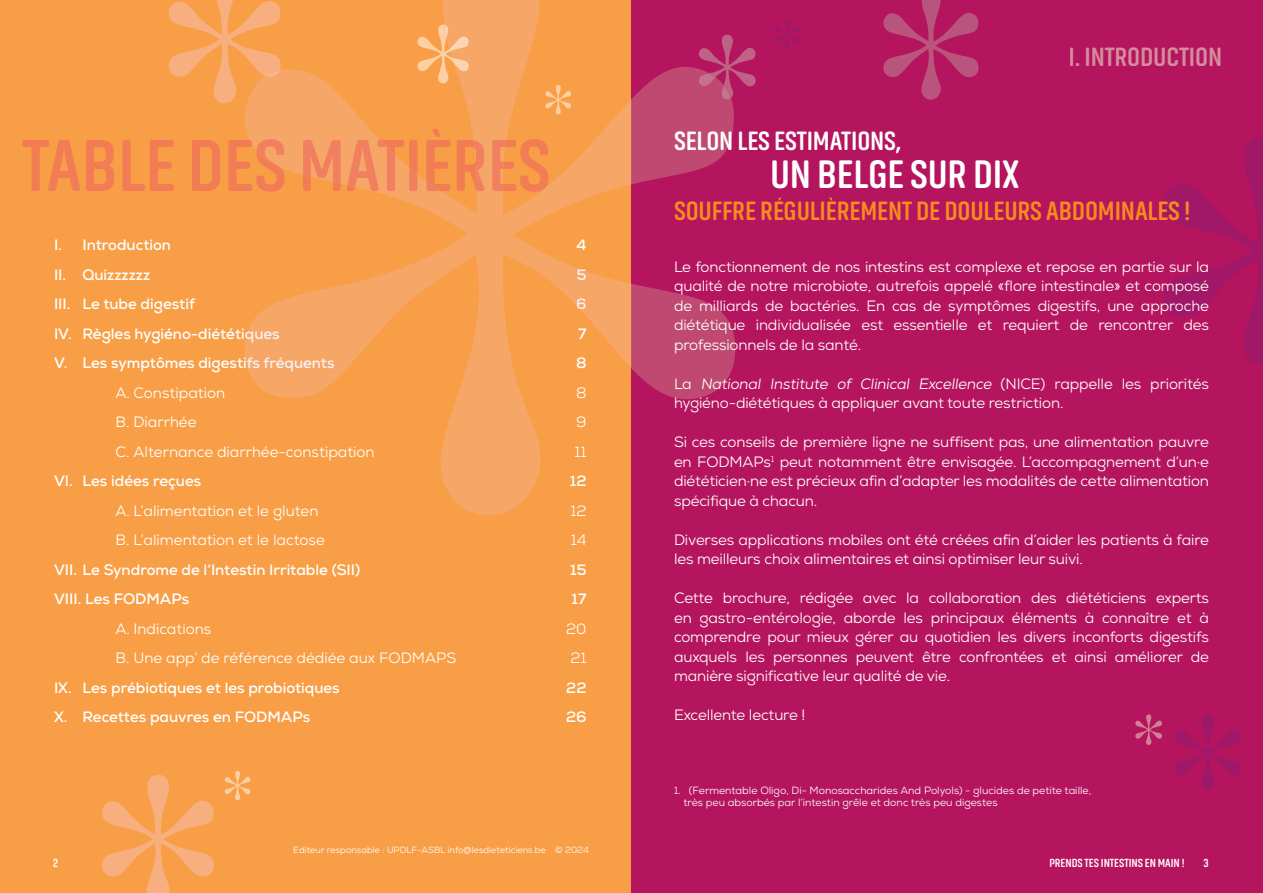
<style>
.page{position:relative;width:1263px;height:893px;background:#fff}
.page>*{position:absolute;margin:0;border:0;box-sizing:border-box;transform-origin:0 0}
.t1{font:700 75px "Akhand Soft";letter-spacing:-.005em;color:#f27c54}
.t2{font:700 40.5px "Akhand Soft";letter-spacing:-.005em;color:#fff}
.t3{font:700 27px "Akhand Soft";letter-spacing:-.005em;color:#f68b1f}
.t4{font:700 27px "Akhand Soft";letter-spacing:-.005em;color:#fff}
.t5{font:700 27px "Akhand Soft";letter-spacing:-.005em;color:#d48c9e}
.t6{font:15px/19.5px "Nexa";letter-spacing:-.01em;color:#fff;text-align:justify}
.t7{font:700 15px "Nexa";color:#f9f2f4}
.t8{font:700 15px "Nexa";color:#fff}
.t9{font:15px "Nexa";color:#f9f2f4}
.t10{font:700 12px "Akhand Soft";letter-spacing:-.005em;color:#fff}
.t11{font:10.5px/12px "Nexa";color:#fff}
.t12{font:9px "Nexa";color:#fff}
</style>
<div class="page">
<div style="left:0;top:0;width:646px;height:893px;background:#f89e46"></div>
<div style="left:631px;top:0;width:632px;height:893px;background:#b5155e"></div>
<svg style="left:244px;top:0;width:387px;height:387px"></svg>
<svg style="left:441px;top:240px;width:97px;height:10px"></svg>
<svg style="left:363px;top:269px;width:223px;height:11px"></svg>
<svg style="left:259px;top:298px;width:327px;height:15px"></svg>
<svg style="left:245px;top:328px;width:263px;height:15px"></svg>
<svg style="left:245px;top:357px;width:269px;height:15px"></svg>
<svg style="left:260px;top:387px;width:281px;height:128px"></svg>
<svg style="left:169px;top:0;width:112px;height:103px"></svg>
<svg style="left:102px;top:775px;width:112px;height:118px"></svg>
<svg style="left:1164px;top:137px;width:99px;height:228px"></svg>
<svg style="left:417px;top:25px;width:52px;height:58px"></svg>
<svg style="left:545px;top:85px;width:26px;height:29px"></svg>
<svg style="left:225px;top:771px;width:25px;height:29px"></svg>
<svg style="left:774px;top:20px;width:26px;height:29px"></svg>
<svg style="left:1174px;top:714px;width:67px;height:77px"></svg>
<svg style="left:1135px;top:714px;width:27px;height:31px"></svg>
<svg style="left:883px;top:0;width:95px;height:100px"></svg>
<svg style="left:631px;top:35px;width:125px;height:364px"></svg>
<svg style="left:244px;top:129px;width:318px;height:63px"></svg>
<h1 class="t1" style="left:22px;top:126px;width:530px">TABLE DES MATIÈRES</h1>
<p class="t7" style="left:54px;top:235px;width:119px">I. Introduction</p>
<p class="t7" style="left:577px;top:235px;width:11px">4</p>
<p class="t7" style="left:54px;top:265px;width:98px">II. Quizzzzzz</p>
<p class="t7" style="left:577px;top:265px;width:11px">5</p>
<p class="t7" style="left:54px;top:294px;width:142px">III. Le tube digestif</p>
<p class="t7" style="left:576px;top:294px;width:12px">6</p>
<p class="t7" style="left:54px;top:324px;width:227px">IV. Règles hygiéno-diététiques</p>
<p class="t7" style="left:578px;top:324px;width:10px">7</p>
<p class="t7" style="left:54px;top:353px;width:282px">V. Les symptômes digestifs fréquents</p>
<p class="t7" style="left:576px;top:353px;width:12px">8</p>
<p class="t9" style="left:116px;top:383px;width:111px">A. Constipation</p>
<p class="t9" style="left:576px;top:383px;width:12px">8</p>
<p class="t9" style="left:116px;top:412px;width:83px">B. Diarrhée</p>
<p class="t9" style="left:576px;top:412px;width:12px">9</p>
<p class="t9" style="left:116px;top:442px;width:261px">C. Alternance diarrhée-constipation</p>
<p class="t9" style="left:574px;top:442px;width:14px">11</p>
<p class="t7" style="left:54px;top:471px;width:149px">VI. Les idées reçues</p>
<p class="t7" style="left:570px;top:471px;width:18px">12</p>
<p class="t9" style="left:116px;top:501px;width:205px">A. L’alimentation et le gluten</p>
<p class="t9" style="left:570px;top:501px;width:18px">12</p>
<p class="t6" style="left:116px;top:530px;width:211px">B. L’alimentation et le lactose</p>
<p class="t6" style="left:571px;top:530px;width:17px">14</p>
<p class="t8" style="left:54px;top:560px;width:308px">VII. Le Syndrome de l’Intestin Irritable (SII)</p>
<p class="t8" style="left:570px;top:560px;width:18px">15</p>
<p class="t8" style="left:54px;top:589px;width:137px">VIII. Les FODMAPs</p>
<p class="t8" style="left:572px;top:589px;width:16px">17</p>
<p class="t6" style="left:116px;top:619px;width:97px">A. Indications</p>
<p class="t6" style="left:566px;top:619px;width:22px">20</p>
<p class="t6" style="left:116px;top:648px;width:342px">B. Une app’ de référence dédiée aux FODMAPS</p>
<p class="t6" style="left:570px;top:648px;width:18px">21</p>
<p class="t8" style="left:54px;top:678px;width:287px">IX. Les prébiotiques et les probiotiques</p>
<p class="t8" style="left:566px;top:678px;width:22px">22</p>
<p class="t8" style="left:54px;top:707px;width:258px">X. Recettes pauvres en FODMAPs</p>
<p class="t8" style="left:566px;top:707px;width:22px">26</p>
<p class="t12" style="left:293px;top:844px;width:297px">Editeur responsable : UPDLF-ASBL info@lesdieteticiens.be © 2024</p>
<h3 class="t5" style="left:1068px;top:42px;width:155px">I. INTRODUCTION</h3>
<h3 class="t4" style="left:674px;top:127px;width:229px">SELON LES ESTIMATIONS,</h3>
<h2 class="t2" style="left:770px;top:152px;width:251px">UN BELGE SUR DIX</h2>
<h3 class="t3" style="left:674px;top:197px;width:518px">SOUFFRE RÉGULIÈREMENT DE DOULEURS ABDOMINALES !</h3>
<p class="t6" style="left:674px;top:257px;width:536px">Le fonctionnement de nos intestins est complexe et repose en partie sur la qualité de notre microbiote, autrefois appelé «flore intestinale» et composé de milliards de bactéries. En cas de symptômes digestifs, une approche diététique individualisée est essentielle et requiert de rencontrer des professionnels de la santé.</p>
<p class="t6" style="left:674px;top:374px;width:536px">La National Institute of Clinical Excellence ( N I C E) ra p p e l l e l es p ri o ri tés hygiéno-diététiques à appliquer avant toute restriction.</p>
<p class="t6" style="left:674px;top:432px;width:536px">Si ces conseils de première ligne ne suffisent pas, une alimentation pauvre en FODMAPs<sup>1</sup> peut notamment être envisagée. L’accompagnement d’un·e diététicien·ne est précieux afin d’adapter les modalités de cette alimentation spécifique à chacun.</p>
<p class="t6" style="left:674px;top:530px;width:536px">Diverses applications mobiles ont été créées afin d’aider les patients à faire les meilleurs choix alimentaires et ainsi optimiser leur suivi.</p>
<p class="t6" style="left:674px;top:588px;width:536px">Cette brochure, rédigée avec la collaboration des diététiciens experts en gastro-entérologie, aborde les principaux éléments à connaître et à comprendre pour mieux gérer au quotidien les divers inconforts digestifs auxquels les personnes peuvent être confrontées et ainsi améliorer de manière significative leur qualité de vie.</p>
<p class="t6" style="left:674px;top:705px;width:133px">Excellente lecture !</p>
<p class="t11" style="left:683px;top:784px;width:409px;text-indent:-9px">1. (Fermentable Oligo, Di- Monosaccharides And Polyols) - glucides de petite taille, très peu absorbés par l’intestin grêle et donc très peu digestes</p>
<p class="t10" style="left:53px;top:856px;width:7px">2</p>
<p class="t10" style="left:1049px;top:856px;width:137px">PRENDS TES INTESTINS EN MAIN !</p>
<p class="t10" style="left:1203px;top:856px;width:7px">3</p>
</div>
